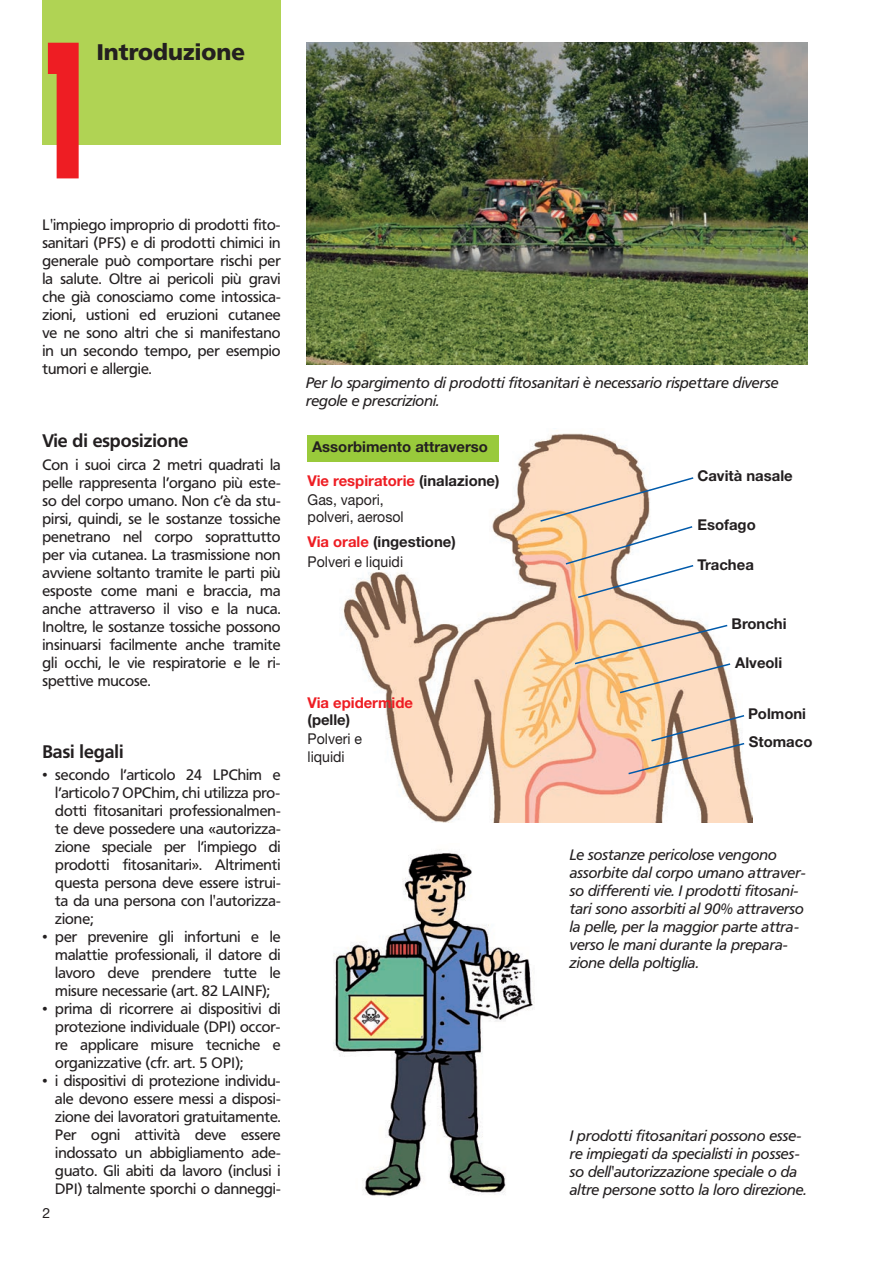
<style>
.page{position:relative;width:893px;height:1263px;background:#fff}
.page>*{position:absolute;margin:0;border:0;box-sizing:border-box;transform-origin:0 0}
.t1{font:800 condensed 180px "Futura";color:#ee1d23;scale:.6 1}
.t2{font:900 22.5px "Frutiger BQ";color:#231f20}
.t3{font:700 18px "Frutiger BQ";color:#231f20}
.t4{font:15px/18px "Frutiger BQ";color:#231f20;text-align:justify}
.t5{font:italic 15px/18px "Frutiger BQ";color:#231f20}
.t6{font:700 14.85px/27.8px "Helvetica Neue";color:#231f20}
.t7{font:14.85px/25px "Helvetica Neue";color:#231f20;scale:.95 1}
.t8{font:700 14.85px/19.4px "Helvetica Neue";color:#ee1d23}
.t9{font:14.1px "Helvetica Neue";color:#231f20}
.s1{color:#231f20}
.s2{font-weight:400;color:#231f20}
.s3{font-weight:700;color:#ee1d23}
.s4{font-weight:700}
</style>
<div class="page">
<div style="left:43px;top:0;width:238px;height:145px;background:#b0d354"></div>
<img style="left:306px;top:43px;width:502px;height:321px">
<img style="left:333px;top:849px;width:202px;height:348px">
<img style="left:343px;top:433px;width:409px;height:390px">
<svg style="left:539px;top:476px;width:156px;height:123px"></svg>
<svg style="left:573px;top:624px;width:159px;height:70px"></svg>
<div style="left:308px;top:435px;width:191px;height:27px;background:#99ca3b"></div>
<svg style="left:627px;top:714px;width:119px;height:61px"></svg>
<h2 class="t2" style="left:97px;top:40px;width:150px">Introduzione</h2>
<h1 class="t1" style="left:32px;top:35px;width:110px">1</h1>
<p class="t4" style="left:43px;top:216px;width:240px">L'impiego improprio di prodotti fito - sanitari (PFS) e di prodotti chimici in generale può comportare rischi per la salute. Oltre ai pericoli più gravi che già conosciamo come intossica&shy;zioni, ustioni ed eruzioni cutanee ve ne sono altri che si manifestano in un secondo tempo, per esempio tumori e allergie.</p>
<p class="t3" style="left:43px;top:431px;width:147px">Vie di esposizione</p>
<p class="t4" style="left:43px;top:455px;width:240px">Con i suoi circa 2 metri quadrati la pelle rappresenta l’organo più este&shy;so del corpo umano. Non c’è da stu&shy;pirsi, quindi, se le sostanze tossiche penetrano nel corpo soprattutto per via cutanea. La trasmissione non avviene soltanto tramite le parti più esposte come mani e braccia, ma anche attraverso il viso e la nuca.<br>Inoltre, le sostanze tossiche possono insinuarsi facilmente anche tramite gli occhi, le vie respiratorie e le ri - spettive mucose.</p>
<p class="t3" style="left:43px;top:742px;width:82px">Basi legali</p>
<p class="t4" style="left:55px;top:766px;width:227px;text-indent:-13px">• secondo l’articolo 24 LPChim e l’articolo7 OPChim, chi utilizza pro&shy;dotti fitosanitari professionalmen&shy;te deve possedere una «autorizza&shy;zione speciale per l’impiego di prodotti fitosanitari». Altrimenti questa persona deve essere istrui&shy;ta da una persona con l'autorizza&shy;zione;</p>
<p class="t4" style="left:55px;top:928px;width:227px;text-indent:-13px">• per prevenire gli infortuni e le malattie professionali, il datore di lavoro deve prendere tutte le misure necessarie (art. 82 LAINF);</p>
<p class="t4" style="left:55px;top:1000px;width:227px;text-indent:-13px">• prima di ricorrere ai dispositivi di protezione individuale (DPI) occor&shy;re applicare misure tecniche e organizzative (cfr. art. 5 OPI);</p>
<p class="t4" style="left:55px;top:1072px;width:227px;text-indent:-13px">• i dispositivi di protezione individu&shy;ale devono essere messi a disposi&shy;zione dei lavoratori gratuitamente.<br>Per ogni attività deve essere indossato un abbigliamento ade&shy;guato. Gli abiti da lavoro (inclusi i DPI) talmente sporchi o danneggi-</p>
<p class="t9" style="left:43px;top:1208px;width:9px">2</p>
<p class="t5" style="left:306px;top:374px;width:474px">Per lo spargimento di prodotti fitosanitari è necessario rispettare diverse regole e prescrizioni.</p>
<p class="t6" style="left:312px;top:435px;width:177px">Assorbimento attraverso</p>
<p class="t8" style="left:308px;top:472px;width:193px">Vie respiratorie <span class="s1">(inalazione)<br></span><span class="s2">Gas, vapori,</span></p>
<p class="t7" style="left:308px;top:506px;width:157px">polveri, aerosol<br><span class="s3">Via orale</span> <span class="s4">(ingestione)</span></p>
<p class="t7" style="left:308px;top:550px;width:102px">Polveri e liquidi</p>
<p class="t8" style="left:308px;top:694px;width:107px">Via epidermide</p>
<p class="t6" style="left:308px;top:707px;width:44px">(pelle)</p>
<p class="t7" style="left:308px;top:732px;width:59px;line-height:17.2px">Polveri e liquidi</p>
<p class="t6" style="left:697px;top:463px;width:97px">Cavità nasale</p>
<p class="t6" style="left:697px;top:513px;width:60px">Esofago</p>
<p class="t6" style="left:697px;top:552px;width:58px">Trachea</p>
<p class="t6" style="left:731px;top:611px;width:57px">Bronchi</p>
<p class="t6" style="left:735px;top:650px;width:49px">Alveoli</p>
<p class="t6" style="left:748px;top:701px;width:66px">Polmoni<br>Stomaco</p>
<p class="t5" style="left:570px;top:846px;width:237px">Le sostanze pericolose vengono assorbite dal corpo umano attraver&shy;so differenti vie. I prodotti fitosani&shy;tari sono assorbiti al 90% attraverso la pelle, per la maggior parte attra&shy;verso le mani durante la prepara - zione della poltiglia.</p>
<p class="t5" style="left:570px;top:1126px;width:238px">I prodotti fitosanitari possono esse&shy;re impiegati da specialisti in posses&shy;so dell'autorizzazione speciale o da altre persone sotto la loro direzione.</p>
</div>
